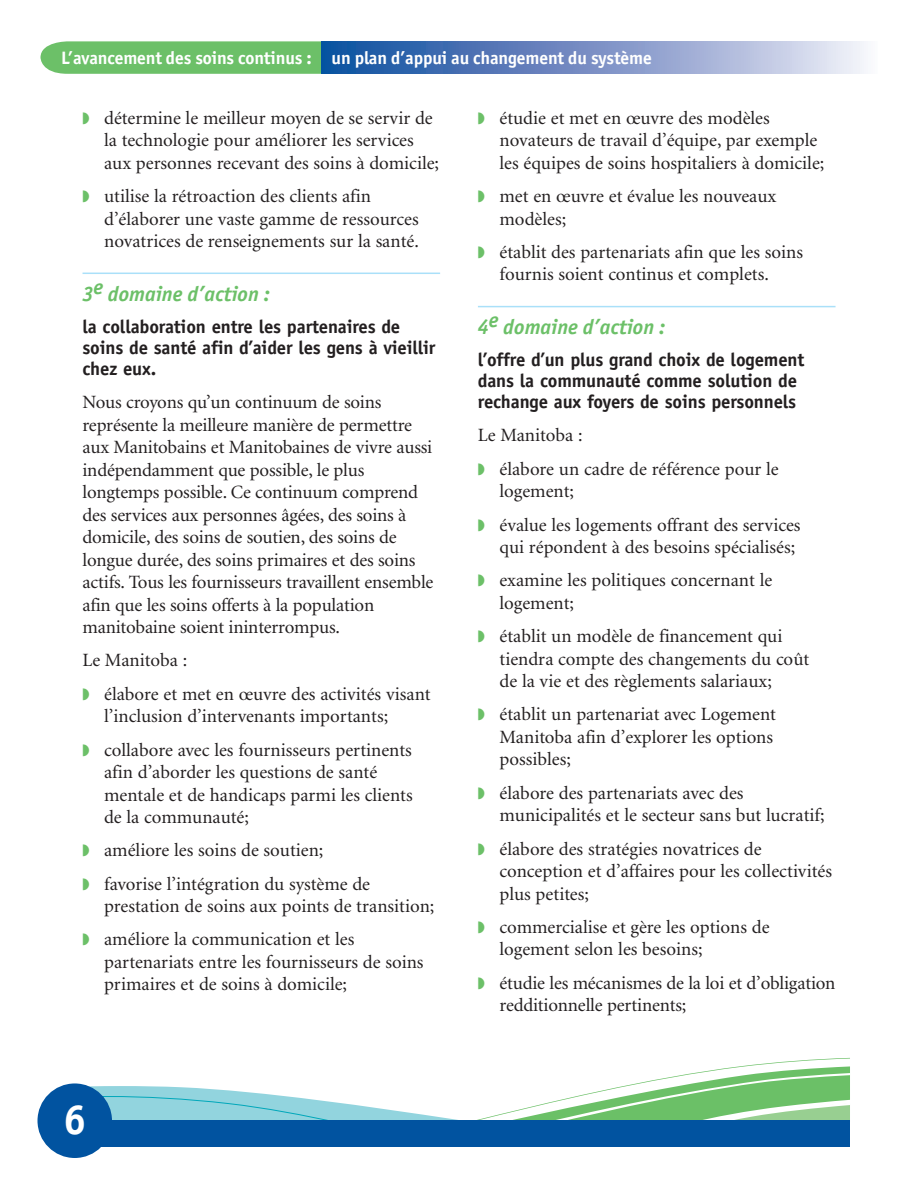
<style>
.page{position:relative;width:918px;height:1188px;background:#fff}
.page>*{position:absolute;margin:0;border:0;box-sizing:border-box;transform-origin:0 0}
.t1{font:700 42px "Officina San ITC";color:#fff}
.t2{font:italic 700 21px "Officina San ITC";color:#6cc068}
.t3{font:18.75px/22.5px "Minion";color:#231f20}
.t4{font:700 18.75px/21px "Officina Sans";letter-spacing:-.01em;color:#231f20}
.t5{font:700 18px "Officina San ITC";letter-spacing:-.005em;color:#fff}
.s1{color:#6cc068}
</style>
<div class="page">
<svg style="left:91px;top:1058px;width:759px;height:62px"></svg>
<div style="left:76px;top:1120px;width:774px;height:28px;background:#0153a0"></div>
<div style="left:38px;top:1083px;width:74px;height:75px;background:#0153a0;border-radius:50%"></div>
<hr style="left:83px;top:273px;width:357px;height:1px;background:#aae0f9">
<hr style="left:478px;top:306px;width:358px;height:1px;background:#aae0f9">
<svg style="left:40px;top:41px;width:281px;height:33px;background:#71c26d"></svg>
<div style="left:321px;top:41px;width:557px;height:33px;background:linear-gradient(to right,#09469b,#f3ebf7)"></div>
<p class="t5" style="left:61px;top:46px;width:592px">L’avancement des soins continus : un plan d’appui au changement du système</p>
<p class="t3" style="left:104px;top:107px;width:337px;text-indent:-22px"><span class="s1">◗</span> détermine le meilleur moyen de se servir de la technologie pour améliorer les services aux personnes recevant des soins à domicile;</p>
<p class="t3" style="left:104px;top:185px;width:316px;text-indent:-22px"><span class="s1">◗</span> utilise la rétroaction des clients afin d’élaborer une vaste gamme de ressources novatrices de renseignements sur la santé.</p>
<p class="t2" style="left:83px;top:281px;width:189px">3e domaine d’action :</p>
<p class="t4" style="left:83px;top:316px;width:355px">la collaboration entre les partenaires de soins de santé afin d’aider les gens à vieillir chez eux.</p>
<p class="t3" style="left:83px;top:392px;width:352px">Nous croyons qu’un continuum de soins représente la meilleure manière de permettre aux Manitobains et Manitobaines de vivre aussi indépendamment que possible, le plus longtemps possible. Ce continuum comprend des services aux personnes âgées, des soins à domicile, des soins de soutien, des soins de longue durée, des soins primaires et des soins actifs. Tous les fournisseurs travaillent ensemble afin que les soins offerts à la population manitobaine soient ininterrompus.</p>
<p class="t3" style="left:83px;top:644px;width:350px;line-height:33.3px">Le Manitoba :<br><span class="s1">◗</span> élabore et met en œuvre des activités visant</p>
<p class="t3" style="left:83px;top:700px;width:331px;line-height:33.3px;text-align:center">l’inclusion d’intervenants importants;<br><span class="s1">◗</span> collabore avec les fournisseurs pertinents</p>
<p class="t3" style="left:104px;top:761px;width:310px">afin d’aborder les questions de santé mentale et de handicaps parmi les clients de la communauté;</p>
<p class="t3" style="left:83px;top:834px;width:289px;line-height:33.3px"><span class="s1">◗</span> améliore les soins de soutien;<br><span class="s1">◗</span> favorise l’intégration du système de</p>
<p class="t3" style="left:83px;top:890px;width:353px;line-height:33.3px;text-indent:22px">prestation de soins aux points de transition; <span class="s1">◗</span> améliore la communication et les</p>
<p class="t3" style="left:104px;top:951px;width:321px">partenariats entre les fournisseurs de soins primaires et de soins à domicile;</p>
<h1 class="t1" style="left:63px;top:1093px;width:24px">6</h1>
<p class="t3" style="left:500px;top:107px;width:326px;text-indent:-22px"><span class="s1">◗</span> étudie et met en œuvre des modèles novateurs de travail d’équipe, par exemple les équipes de soins hospitaliers à domicile;</p>
<p class="t3" style="left:500px;top:185px;width:278px;text-indent:-22px"><span class="s1">◗</span> met en œuvre et évalue les nouveaux modèles;</p>
<p class="t3" style="left:500px;top:241px;width:305px;text-indent:-22px"><span class="s1">◗</span> établit des partenariats afin que les soins fournis soient continus et complets.</p>
<p class="t2" style="left:478px;top:315px;width:189px">4e domaine d’action :</p>
<p class="t4" style="left:478px;top:349px;width:328px">l’offre d’un plus grand choix de logement dans la communauté comme solution de rechange aux foyers de soins personnels</p>
<p class="t3" style="left:478px;top:419px;width:302px;line-height:33.3px">Le Manitoba :<br><span class="s1">◗</span> élabore un cadre de référence pour le</p>
<p class="t3" style="left:478px;top:475px;width:324px;line-height:33.3px;text-indent:22px">logement;<br><span class="s1">◗</span> évalue les logements offrant des services</p>
<p class="t3" style="left:478px;top:531px;width:319px;line-height:33.3px;text-indent:22px">qui répondent à des besoins spécialisés; <span class="s1">◗</span> examine les politiques concernant le</p>
<p class="t3" style="left:478px;top:587px;width:306px;line-height:33.3px;text-indent:22px">logement;<br><span class="s1">◗</span> établit un modèle de financement qui</p>
<p class="t3" style="left:500px;top:648px;width:311px">tiendra compte des changements du coût de la vie et des règlements salariaux;</p>
<p class="t3" style="left:500px;top:704px;width:278px;text-indent:-22px"><span class="s1">◗</span> établit un partenariat avec Logement<br>Manitoba afin d’explorer les options possibles;</p>
<p class="t3" style="left:500px;top:782px;width:327px;text-indent:-22px"><span class="s1">◗</span> élabore des partenariats avec des municipalités et le secteur sans but lucratif;</p>
<p class="t3" style="left:500px;top:838px;width:334px;text-indent:-22px"><span class="s1">◗</span> élabore des stratégies novatrices de conception et d’affaires pour les collectivités plus petites;</p>
<p class="t3" style="left:500px;top:916px;width:272px;text-indent:-22px"><span class="s1">◗</span> commercialise et gère les options de logement selon les besoins;</p>
<p class="t3" style="left:500px;top:972px;width:338px;text-indent:-22px"><span class="s1">◗</span> étudie les mécanismes de la loi et d’obligation redditionnelle pertinents;</p>
</div>
